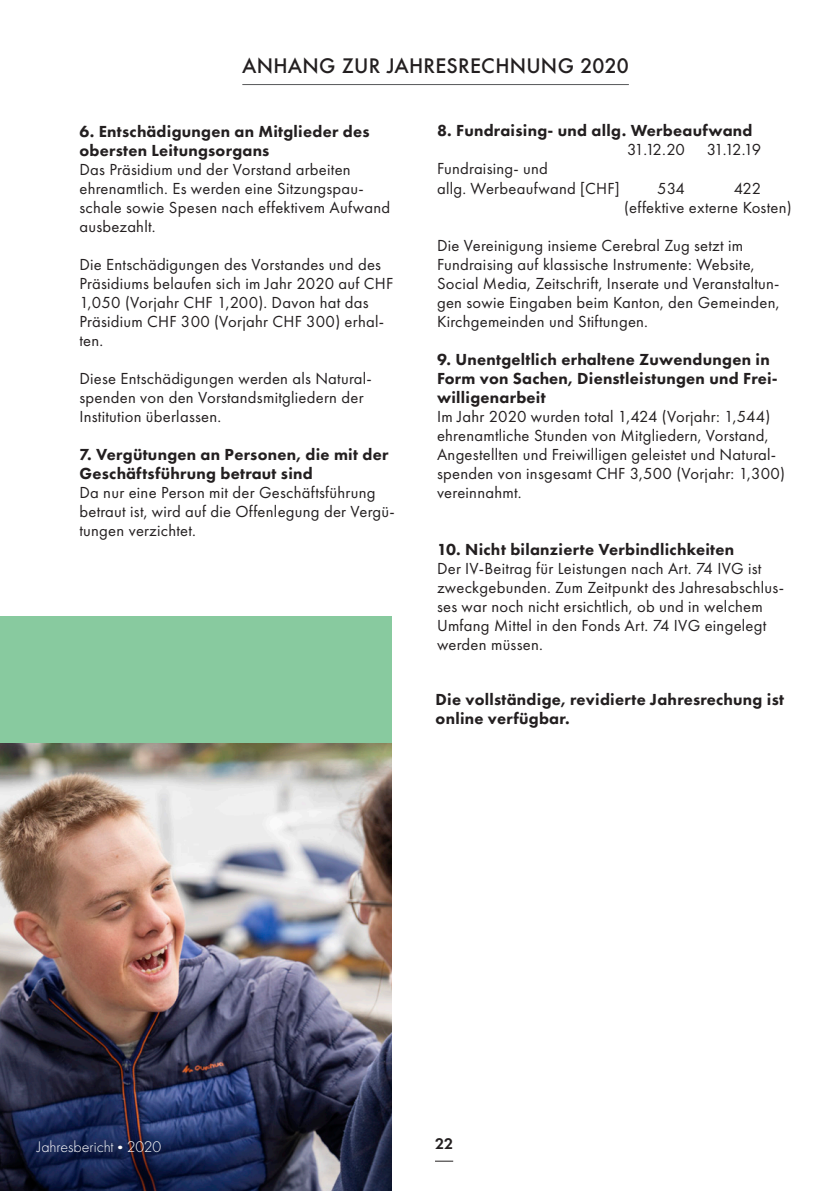
<style>
.page{position:relative;width:840px;height:1191px;background:#fff}
.page>*{position:absolute;margin:0;border:0;box-sizing:border-box;transform-origin:0 0}
.t1{font:500 19.4px "Futura";letter-spacing:.01em;color:#231f20}
.t2{font:16.6px/19px "Futura PT";letter-spacing:.015em;color:#231f20}
.t3{font:800 16.6px/19px "Futura PT";letter-spacing:.015em;color:#231f20}
.t4{font:300 16px "Futura PT";color:#fff}
.t5{font:600 16px "Futura PT";color:#231f20}
</style>
<div class="page">
<div style="left:0;top:615px;width:391px;height:174px;background:#88ca9f"></div>
<img style="left:0;top:744px;width:391px;height:447px">
<svg style="left:435px;top:1160px;width:18px;height:1px"></svg>
<hr style="left:242px;top:84px;width:386px;height:1px;background:#57585a">
<p class="t1" style="left:242px;top:52px;width:388px">ANHANG ZUR JAHRESRECHNUNG 2020</p>
<p class="t3" style="left:79px;top:122px;width:291px">6. Entschädigungen an Mitglieder des obersten Leitungsorgans</p>
<p class="t2" style="left:79px;top:160px;width:312px">Das Präsidium und der Vorstand arbeiten ehrenamtlich. Es werden eine Sitzungspau&shy;schale sowie Spesen nach effektivem Aufwand ausbezahlt.</p>
<p class="t2" style="left:79px;top:255px;width:315px">Die Entschädigungen des Vorstandes und des Präsidiums belaufen sich im Jahr 2020 auf CHF 1,050 (Vorjahr CHF 1,200). Davon hat das Präsidium CHF 300 (Vorjahr CHF 300) erhal&shy;ten.</p>
<p class="t2" style="left:79px;top:369px;width:294px">Diese Entschädigungen werden als Natural&shy;spenden von den Vorstandsmitgliedern der<br>Institution überlassen.</p>
<p class="t3" style="left:79px;top:445px;width:310px">7. Vergütungen an Personen, die mit der<br>Geschäftsführung betraut sind</p>
<p class="t2" style="left:79px;top:483px;width:317px">Da nur eine Person mit der Geschäftsführung betraut ist, wird auf die Offenlegung der Vergü&shy;tungen verzichtet.</p>
<p class="t3" style="left:437px;top:121px;width:317px">8. Fundraising- und allg. Werbeaufwand</p>
<p class="t2" style="left:627px;top:140px;width:59px">31.12.20</p>
<p class="t2" style="left:706px;top:140px;width:56px">31.12.19</p>
<p class="t2" style="left:437px;top:159px;width:184px">Fundraising- und<br>allg. Werbeaufwand [CHF]</p>
<p class="t2" style="left:623px;top:178px;width:169px;text-indent:110px">422 (effektive externe Kosten)</p>
<p class="t2" style="left:437px;top:235px;width:344px">Die Vereinigung insieme Cerebral Zug setzt im Fundraising auf klassische Instrumente: Website, Social Media, Zeitschrift, Inserate und Veranstaltun&shy;gen sowie Eingaben beim Kanton, den Gemeinden, Kirchgemeinden und Stiftungen.</p>
<p class="t3" style="left:437px;top:349px;width:342px">9. Unentgeltlich erhaltene Zuwendungen in<br>Form von Sachen, Dienstleistungen und Frei&shy;willigenarbeit</p>
<p class="t2" style="left:437px;top:406px;width:349px">Im Jahr 2020 wurden total 1,424 (Vorjahr: 1,544) ehrenamtliche Stunden von Mitgliedern, Vorstand, Angestellten und Freiwilligen geleistet und Natural&shy;spenden von insgesamt CHF 3,500 (Vorjahr: 1,300) vereinnahmt.</p>
<p class="t2" style="left:656px;top:178px;width:29px">534</p>
<p class="t3" style="left:437px;top:539px;width:298px">10. Nicht bilanzierte Verbindlichkeiten</p>
<p class="t2" style="left:437px;top:558px;width:348px">Der IV-Beitrag für Leistungen nach Art. 74 IVG ist zweckgebunden. Zum Zeitpunkt des Jahresabschlus&shy;ses war noch nicht ersichtlich, ob und in welchem Umfang Mittel in den Fonds Art. 74 IVG eingelegt werden müssen.</p>
<p class="t3" style="left:435px;top:689px;width:350px">Die vollständige, revidierte Jahresrechung ist online verfügbar.</p>
<p class="t4" style="left:37px;top:1137px;width:126px">Jahresbericht <sup>.</sup> 2020</p>
<p class="t5" style="left:435px;top:1134px;width:20px">22</p>
</div>
